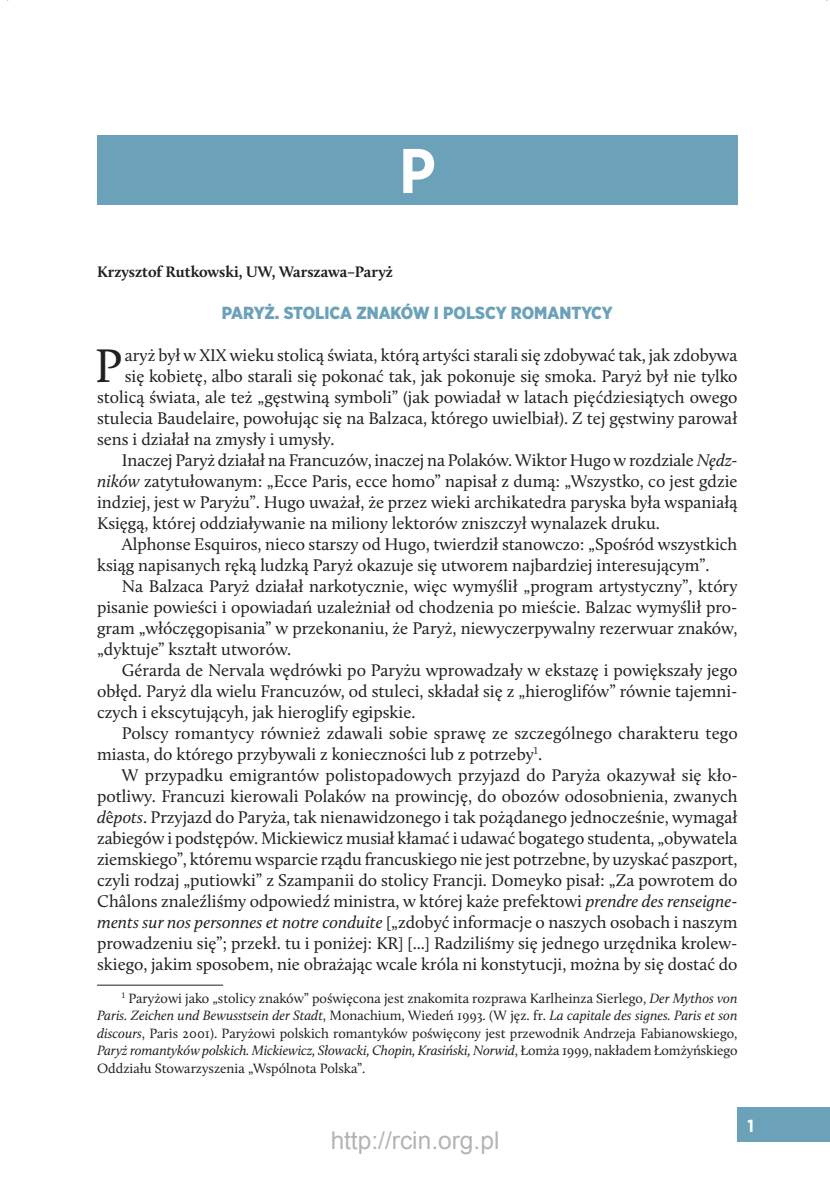
<style>
.page{position:relative;width:830px;height:1184px;background:#fff}
.page>*{position:absolute;margin:0;border:0;box-sizing:border-box;transform-origin:0 0}
.t1{font:700 63px "Gotham Narrow";color:#fff}
.t2{font:48.82px "Calluna";color:#231f20}
.t3{font:24.5px "Arial";color:rgb(0 0 0/.3)}
.t4{font:17.5px "Calluna";color:#231f20}
.t5{font:900 17.5px "Gotham Narrow";color:#6ba2b9}
.t6{font:700 17.5px "Gotham Narrow";color:#fff}
.t7{font:700 15.75px "Calluna";color:#231f20}
.t8{font:14px/17.5px "Calluna";color:#231f20;text-align:justify}
.s1{font-style:italic}
</style>
<div class="page">
<div style="left:737px;top:1107px;width:92px;height:35px;background:#6ba2b9"></div>
<hr style="left:97px;top:984px;width:126px;height:1px;background:#231f20">
<div style="left:97px;top:135px;width:640px;height:69px;background:#6ba2b9"></div>
<h1 class="t1" style="left:399px;top:130px;width:38px">P</h1>
<p class="t7" style="left:97px;top:262px;width:297px">Krzysztof Rutkowski, UW, Warszawa–Paryż</p>
<p class="t5" style="left:222px;top:301px;width:392px">PARYŻ. STOLICA ZNAKÓW I POLSCY ROMANTYCY</p>
<h2 class="t2" style="left:95px;top:336px;width:29px">P</h2>
<p class="t4" style="left:125px;top:344px;width:614px">aryż był w XIX wieku stolicą świata, którą artyści starali się zdobywać tak, jak zdobywa</p>
<p class="t4" style="left:125px;top:365px;width:614px">się kobietę, albo starali się pokonać tak, jak pokonuje się smoka. Paryż był nie tylko</p>
<p class="t4" style="left:97px;top:386px;width:641px">stolicą świata, ale też „gęstwiną symboli” (jak powiadał w latach pięćdziesiątych owego</p>
<p class="t4" style="left:97px;top:407px;width:641px">stulecia Baudelaire, powołując się na Balzaca, którego uwielbiał). Z tej gęstwiny parował</p>
<p class="t4" style="left:97px;top:428px;width:239px">sens i działał na zmysły i umysły.</p>
<p class="t4" style="left:122px;top:449px;width:617px">Inaczej Paryż działał na Francuzów, inaczej na Polaków. Wiktor Hugo w rozdziale <span class="s1">Nędz-</span></p>
<p class="t4" style="left:97px;top:470px;width:641px"><span class="s1">ników</span> zatytułowanym: „Ecce Paris, ecce homo” napisał z dumą: „Wszystko, co jest gdzie</p>
<p class="t4" style="left:97px;top:491px;width:641px">indziej, jest w Paryżu”. Hugo uważał, że przez wieki archikatedra paryska była wspaniałą</p>
<p class="t4" style="left:97px;top:512px;width:564px">Księgą, której oddziaływanie na miliony lektorów zniszczył wynalazek druku.</p>
<p class="t4" style="left:122px;top:533px;width:617px">Alphonse Esquiros, nieco starszy od Hugo, twierdził stanowczo: „Spośród wszystkich</p>
<p class="t4" style="left:97px;top:554px;width:614px">ksiąg napisanych ręką ludzką Paryż okazuje się utworem najbardziej interesującym”.</p>
<p class="t4" style="left:122px;top:575px;width:617px">Na Balzaca Paryż działał narkotycznie, więc wymyślił „program artystyczny”, który</p>
<p class="t4" style="left:97px;top:596px;width:641px">pisanie powieści i opowiadań uzależniał od chodzenia po mieście. Balzac wymyślił pro-</p>
<p class="t4" style="left:97px;top:617px;width:641px">gram „włóczęgopisania” w przekonaniu, że Paryż, niewyczerpywalny rezerwuar znaków,</p>
<p class="t4" style="left:97px;top:638px;width:196px">„dyktuje” kształt utworów.</p>
<p class="t4" style="left:122px;top:659px;width:617px">Gérarda de Nervala wędrówki po Paryżu wprowadzały w ekstazę i powiększały jego</p>
<p class="t4" style="left:97px;top:680px;width:641px">obłęd. Paryż dla wielu Francuzów, od stuleci, składał się z „hieroglifów” równie tajemni-</p>
<p class="t4" style="left:97px;top:701px;width:320px">czych i ekscytującyh, jak hieroglify egipskie.</p>
<p class="t4" style="left:122px;top:722px;width:617px">Polscy romantycy również zdawali sobie sprawę ze szczególnego charakteru tego</p>
<p class="t4" style="left:97px;top:743px;width:446px">miasta, do którego przybywali z konieczności lub z potrzeby<sup>1</sup>.</p>
<p class="t4" style="left:122px;top:764px;width:617px">W przypadku emigrantów polistopadowych przyjazd do Paryża okazywał się kło-</p>
<p class="t4" style="left:97px;top:785px;width:641px">potliwy. Francuzi kierowali Polaków na prowincję, do obozów odosobnienia, zwanych</p>
<p class="t4" style="left:97px;top:806px;width:641px"><span class="s1">d</span>ê<span class="s1">pots</span>. Przyjazd do Paryża, tak nienawidzonego i tak pożądanego jednocześnie, wymagał</p>
<p class="t4" style="left:97px;top:827px;width:641px">zabiegów i podstępów. Mickiewicz musiał kłamać i udawać bogatego studenta, „obywatela</p>
<p class="t4" style="left:97px;top:848px;width:641px">ziemskiego”, któremu wsparcie rządu francuskiego nie jest potrzebne, by uzyskać paszport,</p>
<p class="t4" style="left:97px;top:869px;width:641px">czyli rodzaj „putiowki” z Szampanii do stolicy Francji. Domeyko pisał: „Za powrotem do</p>
<p class="t4" style="left:97px;top:890px;width:641px">Châlons znaleźliśmy odpowiedź ministra, w której każe prefektowi <span class="s1">prendre des renseigne-</span></p>
<p class="t4" style="left:97px;top:911px;width:641px"><span class="s1">ments sur nos personnes et notre conduite</span> [„zdobyć informacje o naszych osobach i naszym</p>
<p class="t4" style="left:97px;top:932px;width:641px">prowadzeniu się”; przekł. tu i poniżej: KR] [...] Radziliśmy się jednego urzędnika krolew-</p>
<p class="t4" style="left:97px;top:953px;width:641px">skiego, jakim sposobem, nie obrażając wcale króla ni konstytucji, można by się dostać do</p>
<p class="t8" style="left:97px;top:989px;width:641px;text-indent:25px"><sup>1</sup> Paryżowi jako „stolicy znaków” poświęcona jest znakomita rozprawa Karlheinza Sierlego, <span class="s1">Der Mythos von Paris. Zeichen und Bewusstsein der Stadt</span>, Monachium, Wiedeń 1993. (W jęz. fr. <span class="s1">La capitale des signes. Paris et son discours</span>, Paris 2001). Paryżowi polskich romantyków poświęcony jest przewodnik Andrzeja Fabianowskiego, <span class="s1">Paryż romantyków polskich. Mickiewicz, Słowacki, Chopin, Krasiński, Norwid</span>, Łomża 1999, nakładem Łomżyńskiego Oddziału Stowarzyszenia „Wspólnota Polska”.</p>
<h3 class="t3" style="left:330px;top:1124px;width:170px">http://rcin.org.pl</h3>
<p class="t6" style="left:747px;top:1114px;width:8px">1</p>
</div>
